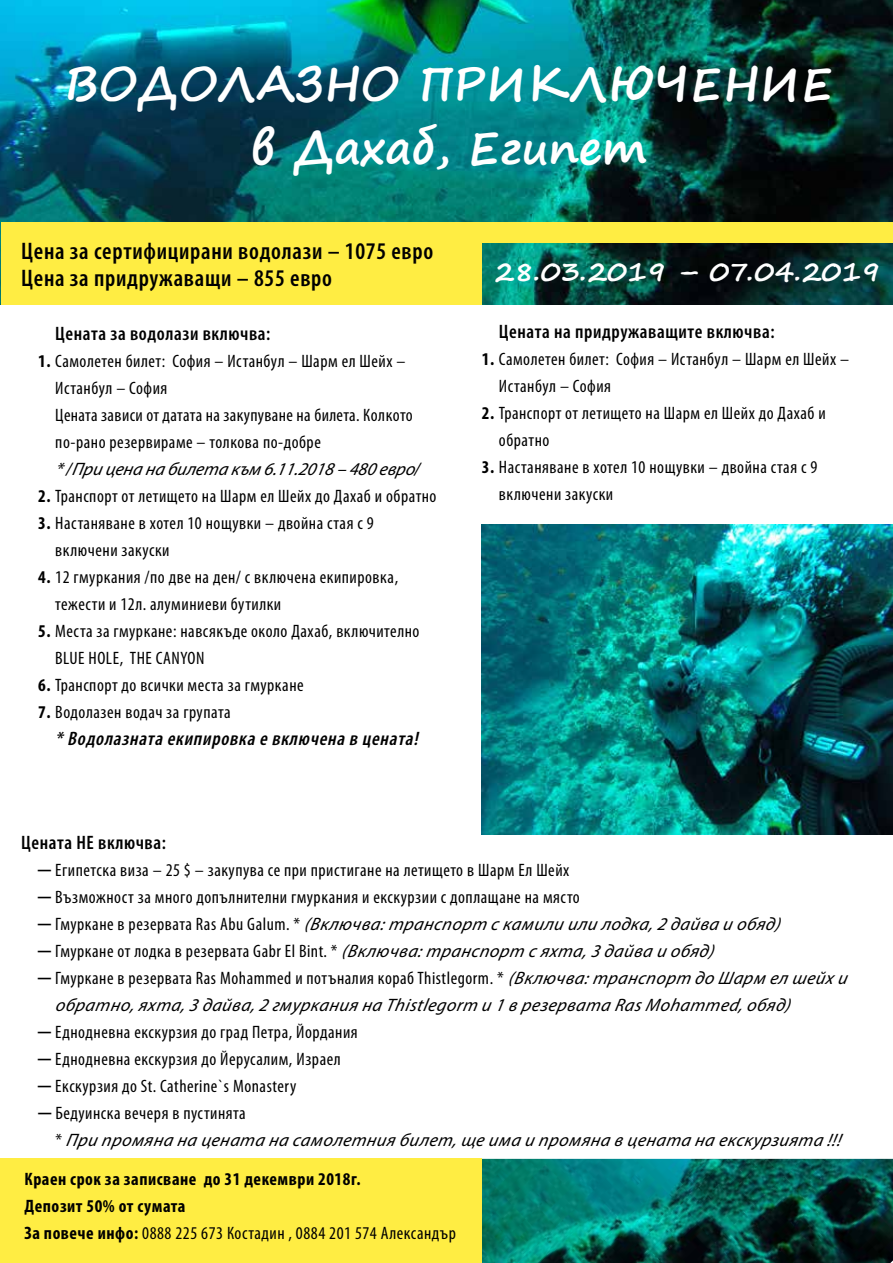
<style>
.page{position:relative;width:893px;height:1263px;background:#fff}
.page>*{position:absolute;margin:0;border:0;box-sizing:border-box;transform-origin:0 0}
.t1{font:700 45px/64.5px "Segoe Print";color:#fff;text-align:center}
.t2{font:700 27px "Segoe Print";color:#fff}
.t3{font:600 condensed 24px/27px "Myriad Pro";letter-spacing:.03em;color:#000}
.t4{font:600 condensed 19.5px "Myriad Pro";letter-spacing:.03em;color:#000}
.t5{font:italic 600 condensed 19.5px "Myriad Pro";color:#000}
.t6{font:condensed 18px/27px "Myriad Pro";letter-spacing:.03em;color:#000}
.t7{font:italic 18px "Myriad Pro";letter-spacing:.03em;color:#000}
.t8{font:700 condensed 18px/27px "Myriad Pro";letter-spacing:.03em;color:#000}
.s1{font-weight:700}
.s2{font-family:"Arial";font-stretch:normal}
.s3{font-family:"Arial";font-style:normal}
.s4{font-style:normal;font-stretch:condensed}
.s5{font-style:italic;font-stretch:normal}
.s6{font-weight:400}
</style>
<div class="page">
<img style="left:482px;top:1159px;width:411px;height:104px">
<img style="left:0;top:0;width:893px;height:305px">
<div style="left:0;top:1159px;width:482px;height:104px;background:#ffed43"></div>
<div style="left:1px;top:222px;width:481px;height:83px;background:#ffed43"></div>
<div style="left:433px;top:222px;width:460px;height:20px;background:#ffed43"></div>
<img style="left:482px;top:524px;width:411px;height:310px">
<h1 class="t1" style="left:64px;top:50px;width:771px">ВОДОЛАЗНО ПРИКЛЮЧЕНИЕ в Дахаб, Египет</h1>
<h3 class="t3" style="left:21px;top:238px;width:414px">Цена за сертифицирани водолази – 1075 евро<br>Цена за придружаващи – 855 евро</h3>
<p class="t4" style="left:55px;top:323px;width:217px">Цената за водолази включва:</p>
<p class="t6" style="left:55px;top:347px;width:359px;text-indent:-17px"><span class="s1">1.</span> Самолетен билет: София – Истанбул – Шарм ел Шейх – Истанбул – София<br>Цената зависи от датата на закупуване на билета. Колкото по-рано резервираме – толкова по-добре</p>
<p class="t7" style="left:55px;top:458px;width:367px">*/При цена на билета към 6.11.2018 – 480 евро/</p>
<p class="t6" style="left:38px;top:482px;width:400px"><span class="s1">2.</span> Транспорт от летището на Шарм eл Шейх до Дахаб и обратно</p>
<p class="t6" style="left:55px;top:509px;width:320px;text-indent:-17px"><span class="s1">3.</span> Настаняване в хотел 10 нощувки – двойна стая с 9 включени закуски</p>
<p class="t6" style="left:55px;top:563px;width:344px;text-indent:-17px"><span class="s1">4.</span> 12 гмуркания /по две на ден/ с включена екипировка, тежести и 12л. алуминиеви бутилки</p>
<p class="t6" style="left:55px;top:617px;width:366px;text-indent:-17px"><span class="s1">5.</span> Места за гмуркане: навсякъде около Дахаб, включително<br>BLUE HOLE, THE CANYON</p>
<p class="t6" style="left:38px;top:671px;width:267px"><span class="s1">6.</span> Транспорт до всички места за гмуркане</p>
<p class="t6" style="left:38px;top:698px;width:194px"><span class="s1">7.</span> Водолазен водач за групата</p>
<p class="t5" style="left:55px;top:728px;width:369px">* Водолазната екипировка е включена в цената!</p>
<h2 class="t2" style="left:495px;top:247px;width:388px">28.03.2019 – 07.04.2019</h2>
<p class="t4" style="left:499px;top:321px;width:277px">Цената на придружаващите включва:</p>
<p class="t6" style="left:499px;top:345px;width:352px;text-indent:-17px"><span class="s1">1.</span> Самолетен билет: София – Истанбул – Шарм ел Шейх –<br>Истанбул – София</p>
<p class="t6" style="left:499px;top:399px;width:328px;text-indent:-17px"><span class="s1">2.</span> Транспорт от летището на Шарм eл Шейх до Дахаб и обратно</p>
<p class="t6" style="left:499px;top:453px;width:320px;text-indent:-17px"><span class="s1">3.</span> Настаняване в хотел 10 нощувки – двойна стая с 9 включени закуски</p>
<p class="t4" style="left:21px;top:832px;width:146px">Цената НЕ включва:</p>
<p class="t6" style="left:38px;top:856px;width:532px"><span class="s2">─</span> Египетска виза – 25 $ – закупува се при пристигане на летището в Шарм Ел Шейх</p>
<p class="t6" style="left:38px;top:883px;width:543px"><span class="s2">─</span> Възможност за много допълнителни гмуркания и екскурзии с доплащане на място</p>
<p class="t7" style="left:38px;top:913px;width:743px"><span class="s3">─</span> <span class="s4">Гм у р к а н е в р е з е р в а т а R a s A b u G a l u m . *</span> (Включва:транспорт с камили или лодка, 2 дайва и обяд)</p>
<p class="t6" style="left:38px;top:937px;width:677px"><span class="s2">─</span> Гмуркане от лодка в резервата Gabr El Bint. * <span class="s5">(Включва:транспорт с яхта, 3 дайва и обяд)</span></p>
<p class="t6" style="left:38px;top:964px;width:815px"><span class="s2">─</span> Гмуркане в резервата Ras Mohammed и потъналия кораб Thistlegorm. * <span class="s5">(Включва:транспорт до Шарм ел шейх и</span></p>
<p class="t7" style="left:55px;top:994px;width:736px">обратно, яхта, 3 дайва, 2 гмуркания на Thistlegorm и 1 в резер вата RasMohammed, обяд)</p>
<p class="t6" style="left:38px;top:1018px;width:321px"><span class="s2">─</span> Еднодневна екскурзия до град Петра, Йордания</p>
<p class="t6" style="left:38px;top:1045px;width:304px"><span class="s2">─</span> Еднодневна екскурзия до Йерусалим, Израел</p>
<p class="t6" style="left:38px;top:1072px;width:259px"><span class="s2">─</span> Екскурзия до St. Catherine`s Monastery</p>
<p class="t6" style="left:38px;top:1099px;width:209px"><span class="s2">─</span> Бедуинска вечеря в пустинята</p>
<p class="t7" style="left:55px;top:1129px;width:791px"><span class="s4">*</span> Пр и промяна на цената на самолетния билет, ще има и промяна в цената на екскурзията !!!</p>
<p class="t8" style="left:25px;top:1165px;width:433px">Краен срок за записване до 31 декември 2018г.<br>Депозит 50% от сумата<br>За повече инфо: <span class="s6">0888 225 673 Костадин , 0884 201 574 Александър</span></p>
</div>
